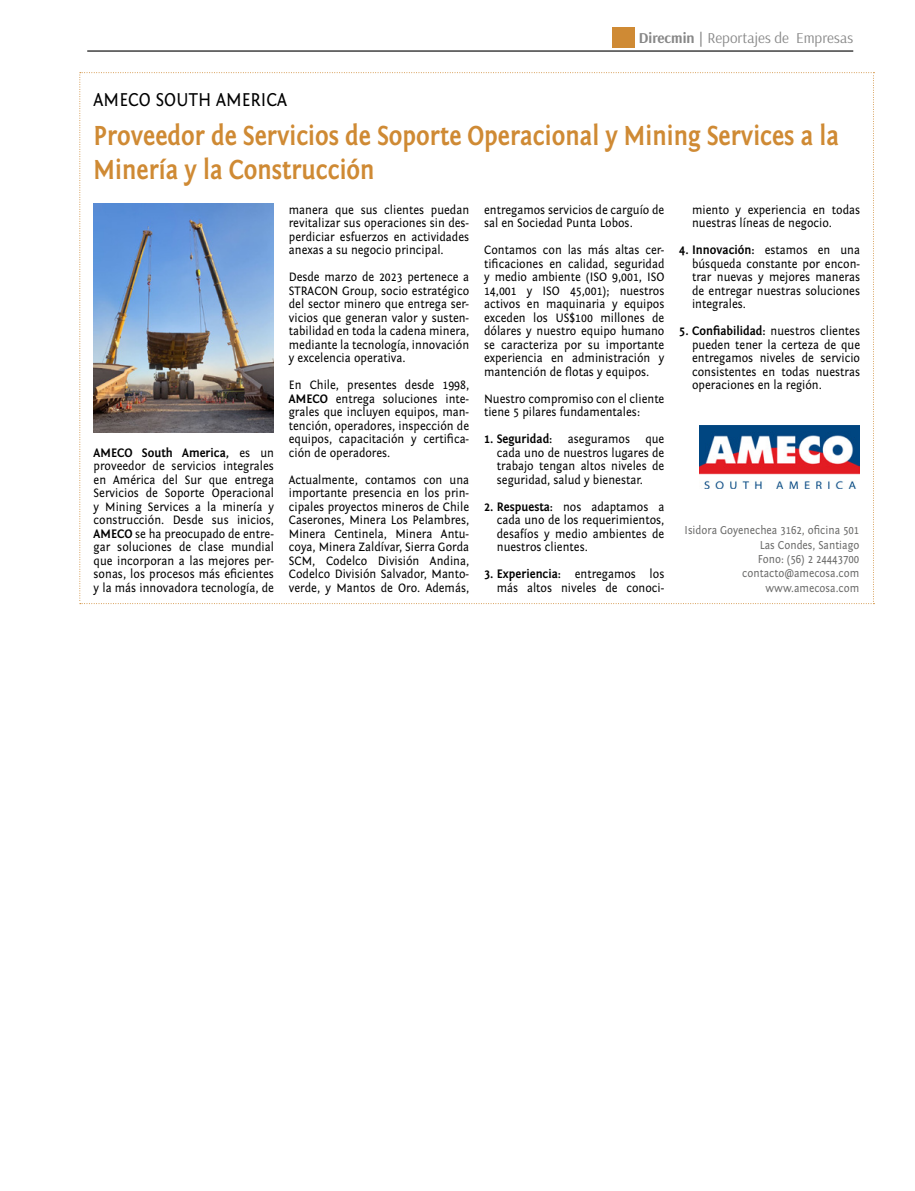
<style>
.page{position:relative;width:915px;height:1191px;background:#fff}
.page>*{position:absolute;margin:0;border:0;box-sizing:border-box;transform-origin:0 0}
.t1{font:700 28.5px/34.2px "Fontin Sans";color:#cf8a34;scale:.85 1}
.t2{font:19.5px "Fontin Sans";color:#000;scale:.9 1}
.t3{font:15px "Arsenal";color:#878787}
.t4{font:12.75px/13.5px "Fontin Sans";color:#000;text-align:justify;scale:.92 1}
.t5{font:12px/14.4px "Fontin Sans";color:#6b6b6a;text-align:right;scale:.9 1}
.s1{font-weight:700}
</style>
<div class="page">
<hr style="left:87px;top:50px;width:766px;height:2px;background:#000">
<svg style="left:79px;top:72px;width:795px;height:532px"></svg>
<div style="left:612px;top:27px;width:22px;height:20px;background:#cf8a34"></div>
<img style="left:94px;top:204px;width:180px;height:229px">
<img style="left:699px;top:426px;width:160px;height:62px">
<h2 class="t2" style="left:94px;top:89px;width:216px">AMECO SOUTH AMERICA</h2>
<p class="t3" style="left:638px;top:28px;width:216px"><span class="s1">Direcmin |</span> Reportajes de Empresas</p>
<h1 class="t1" style="left:94px;top:119px;width:878px">Proveedor de Servicios de Soporte Operacional y Mining Services a la<br>Minería y la Construcción</h1>
<p class="t4" style="left:94px;top:446px;width:197px"><span class="s1">AMECO South America,</span> es un proveedor de servicios integrales en América del Sur que entrega Servicios de Soporte Operacional y Mining Services a la minería y construcción. Desde sus inicios, <span class="s1">AMECO</span> se ha preocupado de entre&shy;gar soluciones de clase mundial que incorporan a las mejores per&shy;sonas, los procesos más eficientes y la más innovadora tecnología, de</p>
<p class="t4" style="left:289px;top:203px;width:197px">manera que sus clientes puedan revitalizar sus operaciones sin des&shy;perdiciar esfuerzos en actividades anexas a su negocio principal.</p>
<p class="t4" style="left:289px;top:270px;width:197px">Desde marzo de 2023 pertenece a STRACON Group, socio estratégico del sector minero que entrega ser&shy;vicios que generan valor y susten&shy;tabilidad en toda la cadena minera, mediante la tecnología, innovación y excelencia operativa.</p>
<p class="t4" style="left:289px;top:378px;width:197px">En Chile, presentes desde 1998, <span class="s1">AMECO</span> entrega soluciones inte&shy;grales que incluyen equipos, man&shy;tención, operadores, inspección de equipos, capacitación y certifica&shy;ción de operadores.</p>
<p class="t4" style="left:289px;top:473px;width:197px">Actualmente, contamos con una importante presencia en los prin&shy;cipales proyectos mineros de Chile Caserones, Minera Los Pelambres, Minera Centinela, Minera Antu&shy;coya, Minera Zaldívar, Sierra Gorda SCM, Codelco División Andina, Codelco División Salvador, Manto&shy;verde, y Mantos de Oro. Además,</p>
<p class="t4" style="left:484px;top:203px;width:197px">entregamos servicios de carguío de sal en Sociedad Punta Lobos.</p>
<p class="t4" style="left:484px;top:243px;width:197px">Contamos con las más altas cer&shy;tificaciones en calidad, seguridad y medio ambiente (ISO 9,001, ISO 14,001 y ISO 45,001); nuestros activos en maquinaria y equipos exceden los US$100 millones de dólares y nuestro equipo humano se caracteriza por su importante experiencia en administración y mantención de flotas y equipos.</p>
<p class="t4" style="left:484px;top:392px;width:197px">Nuestro compromiso con el cliente tiene 5 pilares fundamentales:</p>
<p class="t4" style="left:496px;top:432px;width:183px;text-indent:-13px"><span class="s1">1. Seguridad:</span> aseguramos que cada uno de nuestros lugares de trabajo tengan altos niveles de seguridad, salud y bienestar.</p>
<p class="t4" style="left:496px;top:500px;width:183px;text-indent:-13px"><span class="s1">2. Respuesta:</span> nos adaptamos a cada uno de los requerimientos, desafíos y medio ambientes de nuestros clientes.</p>
<p class="t4" style="left:484px;top:567px;width:197px;text-align:right"><span class="s1">3. Experiencia:</span> entregamos los más altos niveles de conoci-</p>
<p class="t4" style="left:691px;top:203px;width:184px">miento y experiencia en todas nuestras líneas de negocio.</p>
<p class="t4" style="left:691px;top:243px;width:184px;text-indent:-13px"><span class="s1">4. Innovación:</span> estamos en una búsqueda constante por encon&shy;trar nuevas y mejores maneras de entregar nuestras soluciones integrales.</p>
<p class="t4" style="left:691px;top:324px;width:184px;text-indent:-13px"><span class="s1">5. Confiabilidad:</span> nuestros clientes pueden tener la certeza de que entregamos niveles de servicio consistentes en todas nuestras operaciones en la región.</p>
<p class="t5" style="left:684px;top:523px;width:195px">Isidora Goyenechea 3162, oficina 501<br>Las Condes, Santiago<br>Fono: (56) 2 24443700 contacto@amecosa.com www.amecosa.com</p>
</div>
